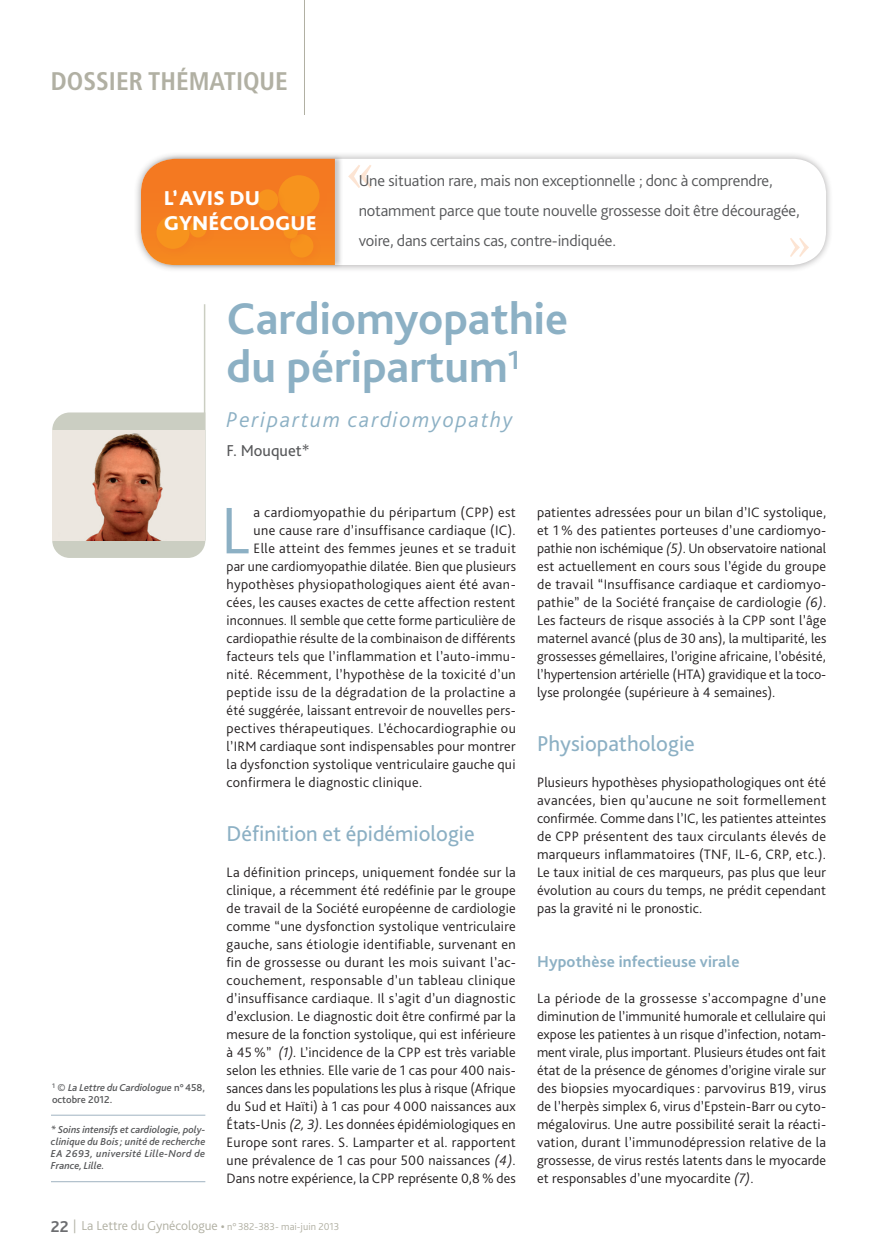
<style>
.page{position:relative;width:887px;height:1257px;background:#fff}
.page>*{position:absolute;margin:0;border:0;box-sizing:border-box;transform-origin:0 0}
._01-TXT_COURANT___LE{font:300 68.85px "Bliss Pro";color:#8cb0c4}
.Titre{font:700 46.5px/48px "Bliss Pro";color:#8cb0c4}
.t1{font:700 condensed 25.5px "Frutiger LT Std";color:#b1b0a3}
._01-INTER_1{font:22.5px "Bliss Pro";color:#8cb0c4}
._01-TITRE_ANGLAIS{font:italic 300 22.5px "Bliss Pro";letter-spacing:.08em;color:#8cb0c4}
.t2{font:800 21px/25.2px "Bliss Pro";color:#fff}
.t3{font:300 16.5px/30px "Bliss Pro";letter-spacing:-.01em;color:#57585a}
._01-inter_2{font:700 16.5px "Bliss Pro";letter-spacing:.01em;color:#8cb0c4}
._01-AUTEUR{font:16.5px "Bliss Pro";color:#57585a}
._01-TEXTE_COURANT{font:300 14.25px/18px "Bliss Pro";letter-spacing:.01em;color:#231f20;text-align:justify}
._01-TXT_COURANT___LE-2{font:300 14.25px "Bliss Pro";letter-spacing:.02em;color:#231f20}
.t4{font:300 13.5px "Bliss Pro";color:#b1b0a3}
._01-SERVICE_AUTEUR_D{font:italic 500 10.5px/12px "Bliss Pro";letter-spacing:.025em;color:#57585a;text-align:justify}
.Service_auteur_sans{font:italic 500 10.5px/12px "Bliss Pro";color:#57585a}
.s1{font-style:normal}
.s2{font-style:italic}
.s3{font-weight:700;font-size:16.5px;color:#6c6d70}
.s4{font-size:10.5px}
</style>
<div class="page">
<svg style="left:52px;top:412px;width:153px;height:146px;background:#cdd0c5"></svg>
<hr style="left:204px;top:304px;width:1px;height:236px;background:#cbcec2">
<img style="left:52px;top:430px;width:153px;height:111px">
<hr style="left:304px;top:0;width:1px;height:115px;background:#b1b0a3">
<hr style="left:51px;top:1115px;width:154px;height:1px;background:#a0b3c1">
<hr style="left:51px;top:1181px;width:154px;height:1px;background:#a0b3c1">
<div style="left:133px;top:151px;width:701px;height:122px;background:#231f20;opacity:.4"></div>
<div style="left:141px;top:159px;width:685px;height:106px;background:#fff;border-radius:34px"></div>
<div style="left:141px;top:154px;width:203px;height:116px;background:#231f20;opacity:.25"></div>
<svg style="left:141px;top:159px;width:194px;height:106px;background:#f48127"></svg>
<div style="left:155px;top:214px;width:42px;height:42px;background:#f48220"></div>
<div style="left:156px;top:216px;width:34px;height:33px;background:#f7931d;border-radius:50%"></div>
<div style="left:188px;top:219px;width:26px;height:26px;background:#f47921"></div>
<div style="left:190px;top:221px;width:16px;height:16px;background:#f7931d;border-radius:50%"></div>
<div style="left:276px;top:174px;width:51px;height:50px;background:#f47921"></div>
<div style="left:278px;top:175px;width:42px;height:42px;background:#f7931d;border-radius:50%"></div>
<div style="left:255px;top:188px;width:31px;height:30px;background:#f47921;opacity:.4"></div>
<div style="left:257px;top:189px;width:21px;height:21px;background:#f7931d;border-radius:50%"></div>
<div style="left:288px;top:233px;width:33px;height:32px;background:#f4851f"></div>
<div style="left:290px;top:234px;width:23px;height:24px;background:#f7931d;border-radius:50%"></div>
<div style="left:282px;top:223px;width:23px;height:23px;background:#f47921;opacity:.4"></div>
<div style="left:283px;top:224px;width:15px;height:15px;background:#f7931d;border-radius:50%"></div>
<svg style="left:348px;top:165px;width:23px;height:23px"></svg>
<svg style="left:790px;top:238px;width:19px;height:19px"></svg>
<h3 class="t1" style="left:51px;top:66px;width:239px">DOSSIER THÉMATIQUE</h3>
<p class="t2" style="left:164px;top:185px;width:155px">L’ AVIS DU<br>GYNÉCOLOGUE</p>
<p class="t3" style="left:359px;top:165px;width:442px">Une situation rare, mais non exceptionnelle ; donc à comprendre, notamment parce que toute nouvelle grossesse doit être découragée, voire, dans certains cas, contre-indiquée.</p>
<p class="Service_auteur_sans" style="left:52px;top:1081px;width:155px"><sup>1</sup> <span class="s1">©</span> La Lettre du Cardiologue <span class="s1">n°458, octobre 2012.</span></p>
<p class="_01-SERVICE_AUTEUR_D" style="left:51px;top:1123px;width:156px">* Soins intensifs et cardiologie, poly&shy;clinique du Bois; unité de recherche EA 2693, université Lille-Nord de France, Lille.</p>
<p class="Titre" style="left:227px;top:293px;width:343px">Cardiomyopathie du péripartum<sup>1</sup></p>
<p class="_01-TITRE_ANGLAIS" style="left:227px;top:406px;width:288px">Peripartum cardiomyopathy</p>
<p class="_01-AUTEUR" style="left:227px;top:440px;width:85px">F. Mouquet*</p>
<p class="_01-TXT_COURANT___LE" style="left:221px;top:488px;width:31px">L</p>
<p class="_01-TXT_COURANT___LE-2" style="left:254px;top:504px;width:264px">a cardiomyopathie du péripartum (CPP) est</p>
<p class="_01-TXT_COURANT___LE-2" style="left:254px;top:522px;width:264px">une cause rare d’insuffisance cardiaque (IC).</p>
<p class="_01-TXT_COURANT___LE-2" style="left:254px;top:540px;width:264px">Elle atteint des femmes jeunes et se traduit</p>
<p class="_01-TXT_COURANT___LE-2" style="left:227px;top:558px;width:291px">par une cardiomyopathie dilatée. Bien que plusieurs</p>
<p class="_01-TXT_COURANT___LE-2" style="left:227px;top:576px;width:291px">hypothèses physiopathologiques aient été avan-</p>
<p class="_01-TXT_COURANT___LE-2" style="left:227px;top:594px;width:290px">cées, les causes exactes de cette affection restent</p>
<p class="_01-TXT_COURANT___LE-2" style="left:227px;top:612px;width:290px">inconnues. Il semble que cette forme particulière de</p>
<p class="_01-TXT_COURANT___LE-2" style="left:227px;top:630px;width:290px">cardiopathie résulte de la combinaison de différents</p>
<p class="_01-TXT_COURANT___LE-2" style="left:227px;top:648px;width:291px">facteurs tels que l’inflammation et l’auto-immu-</p>
<p class="_01-TXT_COURANT___LE-2" style="left:227px;top:666px;width:291px">nité. Récemment, l’hypothèse de la toxicité d’un</p>
<p class="_01-TXT_COURANT___LE-2" style="left:227px;top:684px;width:291px">peptide issu de la dégradation de la prolactine a</p>
<p class="_01-TXT_COURANT___LE-2" style="left:227px;top:702px;width:291px">été suggérée, laissant entrevoir de nouvelles pers-</p>
<p class="_01-TXT_COURANT___LE-2" style="left:227px;top:720px;width:291px">pectives thérapeutiques. L’échocardiographie ou</p>
<p class="_01-TXT_COURANT___LE-2" style="left:227px;top:738px;width:291px">l’IRM cardiaque sont indispensables pour montrer</p>
<p class="_01-TXT_COURANT___LE-2" style="left:227px;top:756px;width:290px">la dysfonction systolique ventriculaire gauche qui</p>
<p class="_01-TXT_COURANT___LE-2" style="left:227px;top:774px;width:197px">confirmera le diagnostic clinique.</p>
<p class="_01-INTER_1" style="left:227px;top:820px;width:250px">Définition et épidémiologie</p>
<p class="_01-TEXTE_COURANT" style="left:227px;top:863px;width:291px">La définition princeps, uniquement fondée sur la clinique, a récemment été redéfinie par le groupe de travail de la Société européenne de cardiologie comme “une dysfonction systolique ventriculaire gauche, sans étiologie identifiable, survenant en fin de grossesse ou durant les mois suivant l’ac&shy;couchement, responsable d’un tableau clinique d’insuffisance cardiaque. Il s’agit d’un diagnostic d’exclusion. Le diagnostic doit être confirmé par la mesure de la fonction systolique, qui est inférieure à 45 %” <span class="s2">(1).</span> L’incidence de la CPP est très variable selon les ethnies. Elle varie de 1 cas pour 400 nais&shy;sances dans les populations les plus à risque (Afrique du Sud et Haïti) à 1 cas pour 4 000 naissances aux États-Unis <span class="s2">(2, 3)</span>. Les données épidémiologiques en Europe sont rares. S. Lamparter et al. rapportent une prévalence de 1 cas pour 500 naissances <span class="s2">(4)</span>.<br>Dans notre expérience, la CPP représente 0,8 % des</p>
<p class="_01-TEXTE_COURANT" style="left:537px;top:503px;width:291px">patientes adressées pour un bilan d’IC systolique, et 1 % des patientes porteuses d’une cardiomyo&shy;pathie non ischémique <span class="s2">(5)</span>. Un observatoire national est actuellement en cours sous l’égide du groupe de travail “Insuffisance cardiaque et cardiomyo&shy;pathie” de la Société française de cardiologie <span class="s2">(6)</span>.<br>Les facteurs de risque associés à la CPP sont l’âge maternel avancé (plus de 30 ans), la multiparité, les grossesses gémellaires, l’origine africaine, l’obésité, l’hypertension artérielle (HTA) gravidique et la toco&shy;lyse prolongée (supérieure à 4 semaines).</p>
<p class="_01-INTER_1" style="left:537px;top:730px;width:159px">Physiopathologie</p>
<p class="_01-TEXTE_COURANT" style="left:537px;top:773px;width:291px">Plusieurs hypothèses physiopathologiques ont été avancées, bien qu’aucune ne soit formellement confirmée. Comme dans l’IC, les patientes atteintes de CPP présentent des taux circulants élevés de marqueurs inflammatoires (TNF, IL-6, CRP, etc.).<br>Le taux initial de ces marqueurs, pas plus que leur évolution au cours du temps, ne prédit cependant pas la gravité ni le pronostic.</p>
<p class="_01-inter_2" style="left:537px;top:952px;width:204px">Hypothèse infectieuse virale</p>
<p class="_01-TEXTE_COURANT" style="left:537px;top:989px;width:291px;text-align:left">La période de la grossesse s’accompagne d’une diminution de l’immunité humorale et cellulaire qui expose les patientes à un risque d’infection, notam&shy;ment virale, plus important. Plusieurs études ont fait état de la présence de génomes d’origine virale sur des biopsies myocardiques: parvovirus B19, virus de l’herpès simplex 6, virus d’Epstein-Barr ou cyto&shy;mégalovirus. Une autre possibilité serait la réacti&shy;vation, durant l’immunodépression relative de la grossesse, de virus restés latents dans le myocarde et responsables d’une myocardite <span class="s2">(7)</span>.</p>
<p class="t4" style="left:51px;top:1217px;width:290px"><span class="s3">22</span> | La Lettre du Gynécologue • <span class="s4">n°382-383- mai-juin 2013</span></p>
</div>
